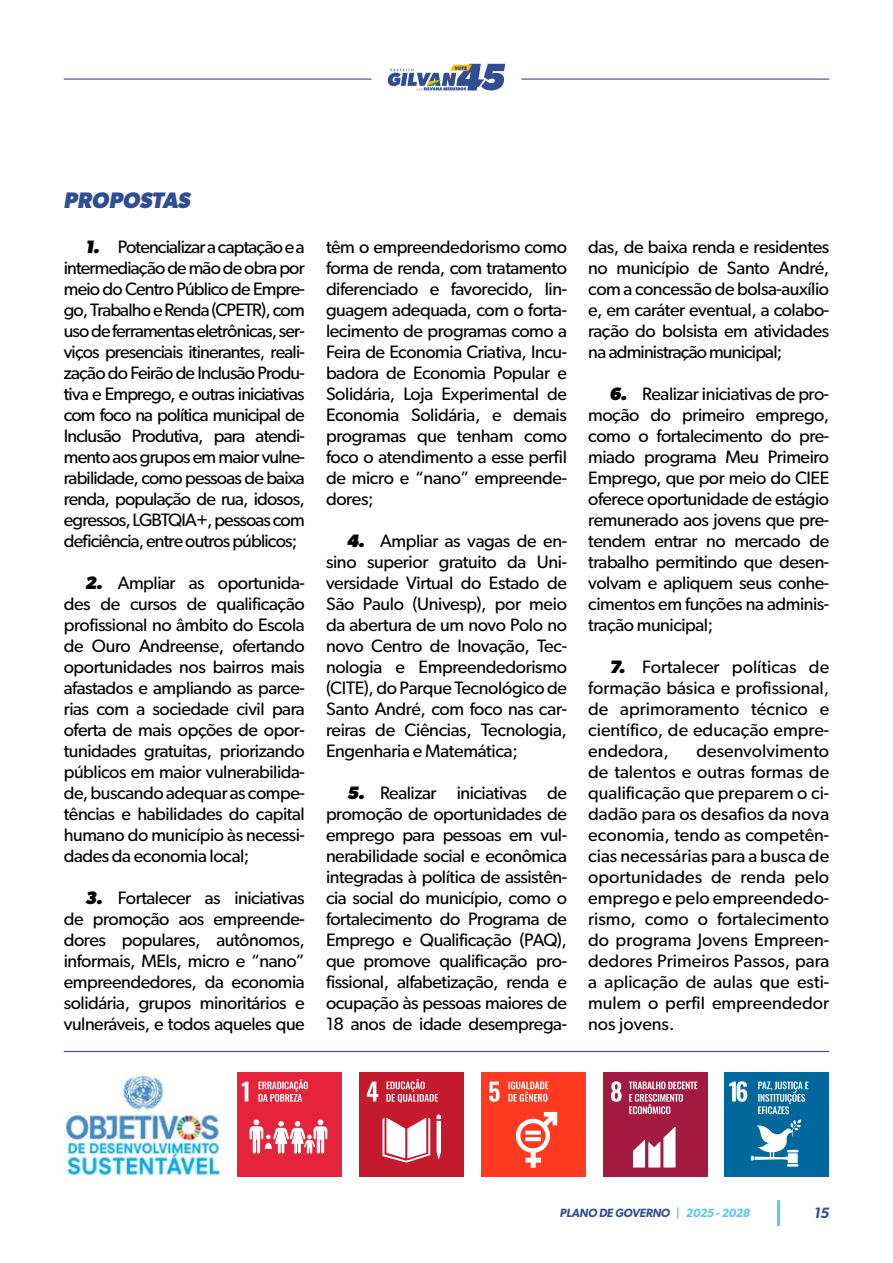
<style>
.page{position:relative;width:893px;height:1263px;background:#fff}
.page>*{position:absolute;margin:0;border:0;box-sizing:border-box;transform-origin:0 0}
.t1{font:italic 700 22.5px "Gibson";letter-spacing:-.005em;color:#314e95}
.t2{font:18px/21px "Gibson";letter-spacing:-.025em;color:#000;text-align:justify}
.t3{font:italic 600 15px "Gibson";color:#314e95}
.t4{font:italic 600 12px "Gibson";letter-spacing:-.02em;color:#314e95}
.t5{font:italic 700 4.95px "Gibson";color:#2b4496}
.s1{font-weight:800;font-style:italic}
.s2{color:#5bc5f2}
</style>
<div class="page">
<hr style="left:777px;top:1200px;width:3px;height:26px;background:#5bc5f2">
<svg style="left:388px;top:64px;width:117px;height:26px"></svg>
<hr style="left:64px;top:79px;width:308px;height:1px;background:#314e95">
<hr style="left:521px;top:79px;width:308px;height:1px;background:#314e95">
<hr style="left:64px;top:1051px;width:765px;height:1px;background:#314e95">
<div style="left:359px;top:1072px;width:104px;height:105px;background:#c5192d"></div>
<svg style="left:367px;top:1079px;width:74px;height:83px"></svg>
<div style="left:603px;top:1072px;width:104px;height:105px;background:#a21942"></div>
<svg style="left:611px;top:1081px;width:86px;height:86px"></svg>
<div style="left:725px;top:1072px;width:104px;height:105px;background:#00689d"></div>
<svg style="left:729px;top:1081px;width:79px;height:85px"></svg>
<div style="left:237px;top:1072px;width:104px;height:105px;background:#e5243b"></div>
<svg style="left:242px;top:1079px;width:85px;height:75px"></svg>
<div style="left:481px;top:1072px;width:104px;height:105px;background:#ff3a21"></div>
<svg style="left:489px;top:1081px;width:68px;height:87px"></svg>
<img style="left:64px;top:1074px;width:157px;height:101px">
<p class="t5" style="left:454px;top:65px;width:14px">VOTE</p>
<p class="t1" style="left:64px;top:187px;width:128px">PROPOSTAS</p>
<p class="t2" style="left:64px;top:236px;width:242px;text-indent:21px"><span class="s1">1.</span> Potencializar a captação e a intermediação de mão de obra por meio do Centro Público de Empre&shy;go, Trabalho e Renda (CPETR), com uso de ferramentas eletrônicas, ser&shy;viços presenciais itinerantes, reali&shy;zação do Feirão de Inclusão Produ&shy;tiva e Emprego, e outras iniciativas com foco na política municipal de Inclusão Produtiva, para atendi&shy;mento aos grupos em maior vulne&shy;rabilidade, como pessoas de baixa renda, população de rua, idosos, egressos, LGBTQIA+, pessoas com deficiência, entre outros públicos;</p>
<p class="t2" style="left:64px;top:572px;width:242px;text-indent:21px"><span class="s1">2.</span> Ampliar as oportunida&shy;des de cursos de qualificação profissional no âmbito do Escola de Ouro Andreense, ofertando oportunidades nos bairros mais afastados e ampliando as parce&shy;rias com a sociedade civil para oferta de mais opções de opor&shy;tunidades gratuitas, priorizando públicos em maior vulnerabilida&shy;de, buscando adequar as compe&shy;tências e habilidades do capital humano do município às necessi&shy;dades da economia local;</p>
<p class="t2" style="left:64px;top:887px;width:242px;text-indent:21px"><span class="s1">3.</span> Fortalecer as iniciativas de promoção aos empreende&shy;dores populares, autônomos, informais, MEIs, micro e “nano” empreendedores, da economia solidária, grupos minoritários e vulneráveis, e todos aqueles que</p>
<p class="t2" style="left:326px;top:236px;width:242px">têm o empreendedorismo como forma de renda, com tratamento diferenciado e favorecido, lin&shy;guagem adequada, com o forta&shy;lecimento de programas como a Feira de Economia Criativa, Incu&shy;badora de Economia Popular e Solidária, Loja Experimental de Economia Solidária, e demais programas que tenham como foco o atendimento a esse perfil de micro e “nano” empreende&shy;dores;</p>
<p class="t2" style="left:326px;top:530px;width:242px;text-indent:21px"><span class="s1">4.</span> Ampliar as vagas de en&shy;sino superior gratuito da Uni&shy;versidade Virtual do Estado de São Paulo (Univesp), por meio da abertura de um novo Polo no novo Centro de Inovação, Tec&shy;nologia e Empreendedorismo (CITE), do Parque Tecnológico de Santo André, com foco nas car&shy;reiras de Ciências, Tecnologia, Engenharia e Matemática;</p>
<p class="t2" style="left:326px;top:782px;width:242px;text-indent:21px"><span class="s1">5.</span> Realizar iniciativas de promoção de oportunidades de emprego para pessoas em vul&shy;nerabilidade social e econômica integradas à política de assistên&shy;cia social do município, como o fortalecimento do Programa de Emprego e Qualificação (PAQ), que promove qualificação pro&shy;fissional, alfabetização, renda e ocupação às pessoas maiores de 18 anos de idade desemprega-</p>
<p class="t2" style="left:588px;top:236px;width:242px">das, de baixa renda e residentes no município de Santo André, com a concessão de bolsa-auxílio e, em caráter eventual, a colabo&shy;ração do bolsista em atividades na administração municipal;</p>
<p class="t2" style="left:588px;top:383px;width:242px;text-indent:21px"><span class="s1">6.</span> Realizar iniciativas de pro&shy;moção do primeiro emprego, como o fortalecimento do pre&shy;miado programa Meu Primeiro Emprego, que por meio do CIEE oferece oportunidade de estágio remunerado aos jovens que pre&shy;tendem entrar no mercado de trabalho permitindo que desen&shy;volvam e apliquem seus conhe&shy;cimentos em funções na adminis&shy;tração municipal;</p>
<p class="t2" style="left:588px;top:656px;width:242px;text-indent:21px"><span class="s1">7.</span> Fortalecer políticas de formação básica e profissional, de aprimoramento técnico e científico, de educação empre&shy;endedora,</p>
<p class="t2" style="left:588px;top:740px;width:242px;text-indent:108px">desenvolvimento de talentos e outras formas de qualificação que preparem o ci&shy;dadão para os desafios da nova economia, tendo as competên&shy;cias necessárias para a busca de oportunidades de renda pelo emprego e pelo empreendedo&shy;rismo, como o fortalecimento do programa Jovens Empreen&shy;dedores Primeiros Passos, para a aplicação de aulas que esti&shy;mulem o perfil empreendedor nos jovens.</p>
<p class="t4" style="left:560px;top:1206px;width:192px">PLANO DE GOVERNO <span class="s2">| 2025 - 2028</span></p>
<p class="t3" style="left:814px;top:1204px;width:17px">15</p>
</div>
